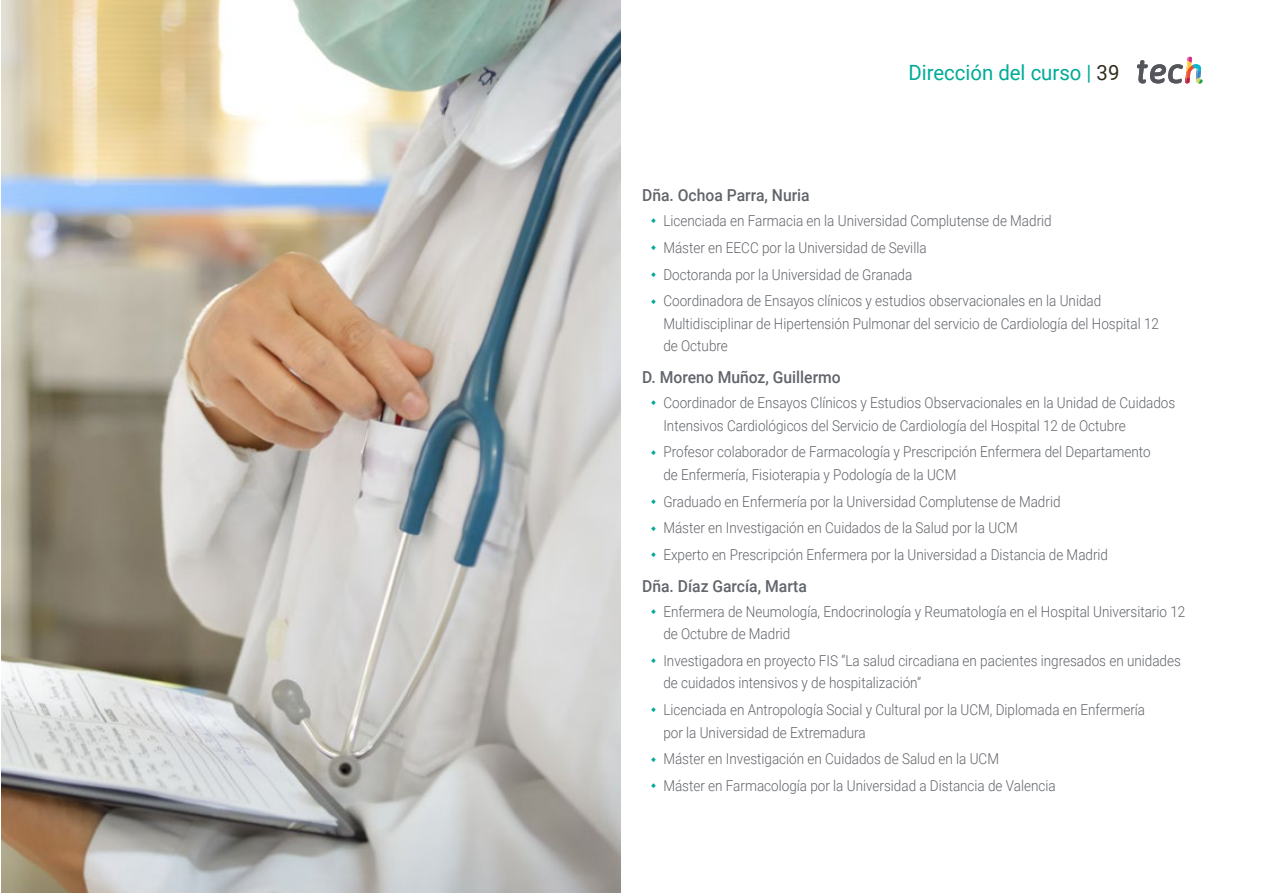
<style>
.page{position:relative;width:1263px;height:893px;background:#fff}
.page>*{position:absolute;margin:0;border:0;box-sizing:border-box;transform-origin:0 0}
.t1{font:21px "Roboto";color:#01ab98}
.t2{font:500 16.5px "Roboto";color:#61646a;scale:.95 1}
.t3{font:300 15px/26.7px "Roboto";color:#61646a;scale:.9 1}
.s1{color:#312e20}
</style>
<div class="page">
<img style="left:1px;top:0;width:620px;height:893px">
<svg style="left:1137px;top:57px;width:65px;height:27px"></svg>
<h1 class="t1" style="left:908px;top:57px;width:213px">Dirección del curso | <span class="s1">39</span></h1>
<p class="t2" style="left:642px;top:184px;width:178px">Dña. Ochoa Parra, Nuria</p>
<p class="t3" style="left:663px;top:207px;width:488px">Licenciada en Farmacia en la Universidad Complutense de Madrid<br>Máster en EECC por la Universidad de Sevilla<br>Doctoranda por la Universidad de Granada<br>Coordinadora de Ensayos clínicos y estudios observacionales en la Unidad</p>
<p class="t3" style="left:663px;top:312px;width:552px;line-height:22.5px">Multidisciplinar de Hipertensión Pulmonar del servicio de Cardiología del Hospital 12 de Octubre</p>
<p class="t2" style="left:642px;top:366px;width:211px">D. Moreno Muñoz, Guillermo</p>
<p class="t3" style="left:663px;top:391px;width:570px;line-height:22.5px">Coordinador de Ensayos Clínicos y Estudios Observacionales en la Unidad de Cuidados<br>Intensivos Cardiológicos del Servicio de Cardiología del Hospital 12 de Octubre</p>
<p class="t3" style="left:663px;top:440px;width:543px;line-height:22.5px">Profesor colaborador de Farmacología y Prescripción Enfermera del Departamento de Enfermería, Fisioterapia y Podología de la UCM</p>
<p class="t3" style="left:663px;top:487px;width:496px">Graduado en Enfermería por la Universidad Complutense de Madrid<br>Máster en Investigación en Cuidados de la Salud por la UCM<br>Experto en Prescripción Enfermera por la Universidad a Distancia de Madrid</p>
<p class="t2" style="left:642px;top:575px;width:175px">Dña. Díaz García, Marta</p>
<p class="t3" style="left:663px;top:599px;width:581px;line-height:22.5px">Enfermera de Neumología, Endocrinología y Reumatología en el Hospital Universitario 12 de Octubre de Madrid</p>
<p class="t3" style="left:663px;top:649px;width:577px;line-height:22.5px">Investigadora en proyecto FIS “La salud circadiana en pacientes ingresados en unidades de cuidados intensivos y de hospitalización”</p>
<p class="t3" style="left:663px;top:698px;width:537px;line-height:22.5px">Licenciada en Antropología Social y Cultural por la UCM, Diplomada en Enfermería por la Universidad de Extremadura</p>
<p class="t3" style="left:663px;top:745px;width:437px">Máster en Investigación en Cuidados de Salud en la UCM<br>Máster en Farmacología por la Universidad a Distancia de Valencia</p>
</div>
